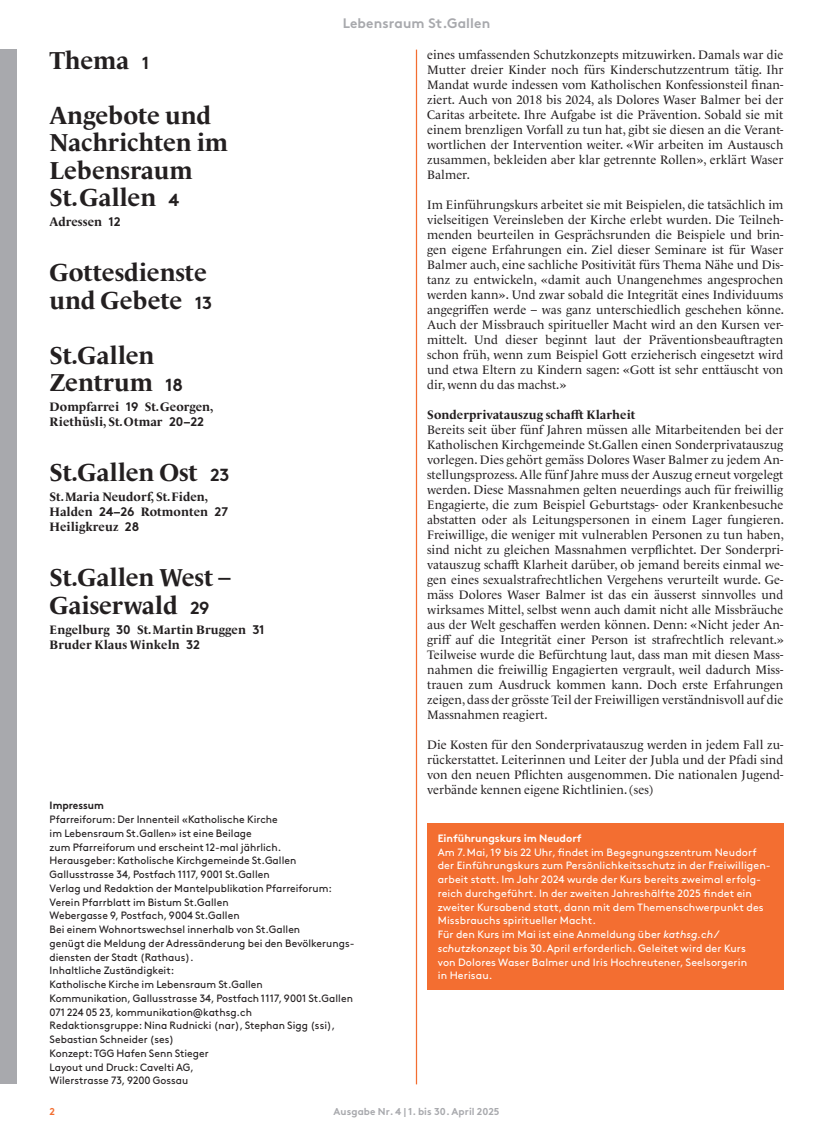
<style>
.page{position:relative;width:833px;height:1134px;background:#fff}
.page>*{position:absolute;margin:0;border:0;box-sizing:border-box;transform-origin:0 0}
.t1{font:700 25px/27.5px "Le Monde Livre Pro";letter-spacing:-.005em;color:#231f20}
.t2{font:700 13.75px "Brown Pro";letter-spacing:.01em;color:#a8a9ad}
.t3{font:12.5px/15px "Le Monde Livre Pro";letter-spacing:.005em;color:#231f20;text-align:justify}
.t4{font:700 12.5px/15px "Le Monde Livre Pro";letter-spacing:.005em;color:#231f20}
.t5{font:10.62px/13.8px "Brown Pro";letter-spacing:.005em;color:#231f20}
.t6{font:10.62px/13.8px "Brown Pro";letter-spacing:.01em;color:#fff}
.t7{font:700 10.62px "Brown Pro";color:#fff}
.t8{font:700 10.62px "Brown Pro";color:#231f20}
.t9{font:700 10px "Brown Pro";letter-spacing:.01em;color:#a8a9ad}
.t10{font:700 10px "Brown Pro";color:#f36e31}
.s1{font-family:"Brown Pro";font-size:17.5px}
.s2{font-family:"Brown Pro"}
.s3{font-style:italic}
</style>
<div class="page">
<div style="left:0;top:50px;width:17px;height:1034px;background:#a8a9ad"></div>
<hr style="left:416px;top:50px;width:1px;height:1034px;background:#f36e31">
<div style="left:427px;top:823px;width:356px;height:167px;background:#f36e31"></div>
<p class="t2" style="left:343px;top:12px;width:149px">Lebensraum St.Gallen</p>
<h1 class="t1" style="left:50px;top:44px;width:101px">Thema <span class="s1">1</span></h1>
<h1 class="t1" style="left:50px;top:99px;width:180px">Angebote und<br>Nachrichten im<br>Lebensraum<br>St.Gallen <span class="s1">4</span></h1>
<p class="t4" style="left:50px;top:213px;width:73px">Adressen <span class="s2">12</span></p>
<h1 class="t1" style="left:50px;top:256px;width:164px">Gottesdienste und Gebete <span class="s1">13</span></h1>
<h1 class="t1" style="left:50px;top:339px;width:135px">St.Gallen<br>Zentrum <span class="s1">18</span></h1>
<p class="t4" style="left:50px;top:398px;width:165px">Dompfarrei <span class="s2">19</span> St.Georgen,<br>Riethüsli, St.Otmar <span class="s2">20–22</span></p>
<h1 class="t1" style="left:50px;top:456px;width:181px">St.Gallen Ost <span class="s1">23</span></h1>
<p class="t4" style="left:50px;top:488px;width:180px">St.Maria Neudorf, St.Fiden,<br>Halden <span class="s2">24–26</span> Rotmonten <span class="s2">27<br></span>Heiligkreuz <span class="s2">28</span></p>
<h1 class="t1" style="left:50px;top:561px;width:183px">St.Gallen West –<br>Gaiserwald <span class="s1">29</span></h1>
<p class="t4" style="left:50px;top:621px;width:216px">Engelburg <span class="s2">30</span> St.Martin Bruggen <span class="s2">31<br></span>Bruder Klaus Winkeln <span class="s2">32</span></p>
<p class="t8" style="left:50px;top:797px;width:56px">Impressum</p>
<p class="t5" style="left:50px;top:812px;width:306px">Pfarreiforum: Der Innenteil «Katholische Kirche<br>im Lebensraum St.Gallen» ist eine Beilage<br>zum Pfarreiforum und erscheint 12-mal jährlich.<br>Herausgeber: Katholische Kirchgemeinde St.Gallen Gallusstrasse 34, Postfach 1117, 9001 St.Gallen<br>Verlag und Redaktion der Mantelpublikation Pfarreiforum:<br>Verein Pfarrblatt im Bistum St.Gallen<br>Webergasse 9, Postfach, 9004 St.Gallen<br>Bei einem Wohnortswechsel innerhalb von St.Gallen<br>genügt die Meldung der Adressänderung bei den Bevölkerungs&shy;diensten der Stadt (Rathaus).<br>Inhaltliche Zuständigkeit:<br>Katholische Kirche im Lebensraum St.Gallen<br>Kommunikation, Gallusstrasse 34, Postfach 1117, 9001 St.Gallen 071 224 05 23, kommunikation@kathsg.ch<br>Redaktionsgruppe: Nina Rudnicki (nar), Stephan Sigg (ssi), Sebastian Schneider (ses)<br>Konzept: TGG Hafen Senn Stieger<br>Layout und Druck: Cavelti AG,<br>Wilerstrasse 73, 9200 Gossau</p>
<p class="t3" style="left:427px;top:46px;width:358px">eines umfassenden Schutzkonzepts mitzuwirken. Damals war die Mutter dreier Kinder noch fürs Kinderschutzzentrum tätig. Ihr Mandat wurde indessen vom Katholischen Konfessionsteil finan&shy;ziert. Auch von 2018 bis 2024, als Dolores Waser Balmer bei der Caritas arbeitete. Ihre Aufgabe ist die Prävention. Sobald sie mit einem brenzligen Vorfall zu tun hat, gibt sie diesen an die Verant&shy;wortlichen der Intervention weiter. «Wir arbeiten im Austausch zusammen, bekleiden aber klar getrennte Rollen», erklärt Waser Balmer.</p>
<p class="t3" style="left:427px;top:196px;width:358px">Im Einführungskurs arbeitet sie mit Beispielen, die tatsächlich im vielseitigen Vereinsleben der Kirche erlebt wurden. Die Teilneh&shy;menden beurteilen in Gesprächsrunden die Beispiele und brin&shy;gen eigene Erfahrungen ein. Ziel dieser Seminare ist für Waser Balmer auch, eine sachliche Positivität fürs Thema Nähe und Dis&shy;tanz zu entwickeln, «damit auch Unangenehmes angesprochen werden kann». Und zwar sobald die Integrität eines Individuums angegriffen werde – was ganz unterschiedlich geschehen könne.<br>Auch der Missbrauch spiritueller Macht wird an den Kursen ver&shy;mittelt. Und dieser beginnt laut der Präventionsbeauftragten schon früh, wenn zum Beispiel Gott erzieherisch eingesetzt wird und etwa Eltern zu Kindern sagen: «Gott ist sehr enttäuscht von dir, wenn du das machst.»</p>
<p class="t4" style="left:427px;top:406px;width:210px">Sonderprivatauszug schafft Klarheit</p>
<p class="t3" style="left:427px;top:421px;width:358px">Bereits seit über fünf Jahren müssen alle Mitarbeitenden bei der Katholischen Kirchgemeinde St.Gallen einen Sonderprivatauszug vorlegen. Dies gehört gemäss Dolores Waser Balmer zu jedem An&shy;stellungsprozess. Alle fünf Jahre muss der Auszug erneut vorgelegt werden. Diese Massnahmen gelten neuerdings auch für freiwillig Engagierte, die zum Beispiel Geburtstags- oder Krankenbesuche abstatten oder als Leitungspersonen in einem Lager fungieren.<br>Freiwillige, die weniger mit vulnerablen Personen zu tun haben, sind nicht zu gleichen Massnahmen verpflichtet. Der Sonderpri&shy;vatauszug schafft Klarheit darüber, ob jemand bereits einmal we&shy;gen eines sexualstrafrechtlichen Vergehens verurteilt wurde. Ge&shy;mäss Dolores Waser Balmer ist das ein äusserst sinnvolles und wirksames Mittel, selbst wenn auch damit nicht alle Missbräuche aus der Welt geschaffen werden können. Denn: «Nicht jeder An&shy;griff auf die Integrität einer Person ist strafrechtlich relevant.» Teilweise wurde die Befürchtung laut, dass man mit diesen Mass&shy;nahmen die freiwillig Engagierten vergrault, weil dadurch Miss&shy;trauen zum Ausdruck kommen kann. Doch erste Erfahrungen zeigen, dass der grösste Teil der Freiwilligen verständnisvoll auf die Massnahmen reagiert.</p>
<p class="t3" style="left:427px;top:736px;width:358px">Die Kosten für den Sonderprivatauszug werden in jedem Fall zu&shy;rückerstattet. Leiterinnen und Leiter der Jubla und der Pfadi sind von den neuen Pflichten ausgenommen. Die nationalen Jugend&shy;verbände kennen eigene Richtlinien. (ses)</p>
<p class="t7" style="left:438px;top:830px;width:146px">Einführungskurs im Neudorf</p>
<p class="t6" style="left:438px;top:844px;width:334px">Am 7.Mai, 19 bis 22 Uhr, findet im Begegnungszentrum Neudorf der Einführungskurs zum Persönlichkeitsschutz in der Freiwilligen&shy;arbeit statt. Im Jahr 2024 wurde der Kurs bereits zweimal erfolg&shy;reich durchgeführt. In der zweiten Jahreshälfte 2025 findet ein zweiter Kursabend statt, dann mit dem Themenschwerpunkt des Missbrauchs spiritueller Macht.<br>Für den Kurs im Mai ist eine Anmeldung über <span class="s3">kathsg.ch/ schutzkonzept</span> bis 30.April erforderlich. Geleitet wird der Kurs<br>von Dolores Waser Balmer und Iris Hochreutener, Seelsorgerin<br>in Herisau.</p>
<p class="t10" style="left:50px;top:1103px;width:7px">2</p>
<p class="t9" style="left:333px;top:1103px;width:167px">Ausgabe Nr. 4 | 1. bis 30. April 2025</p>
</div>
